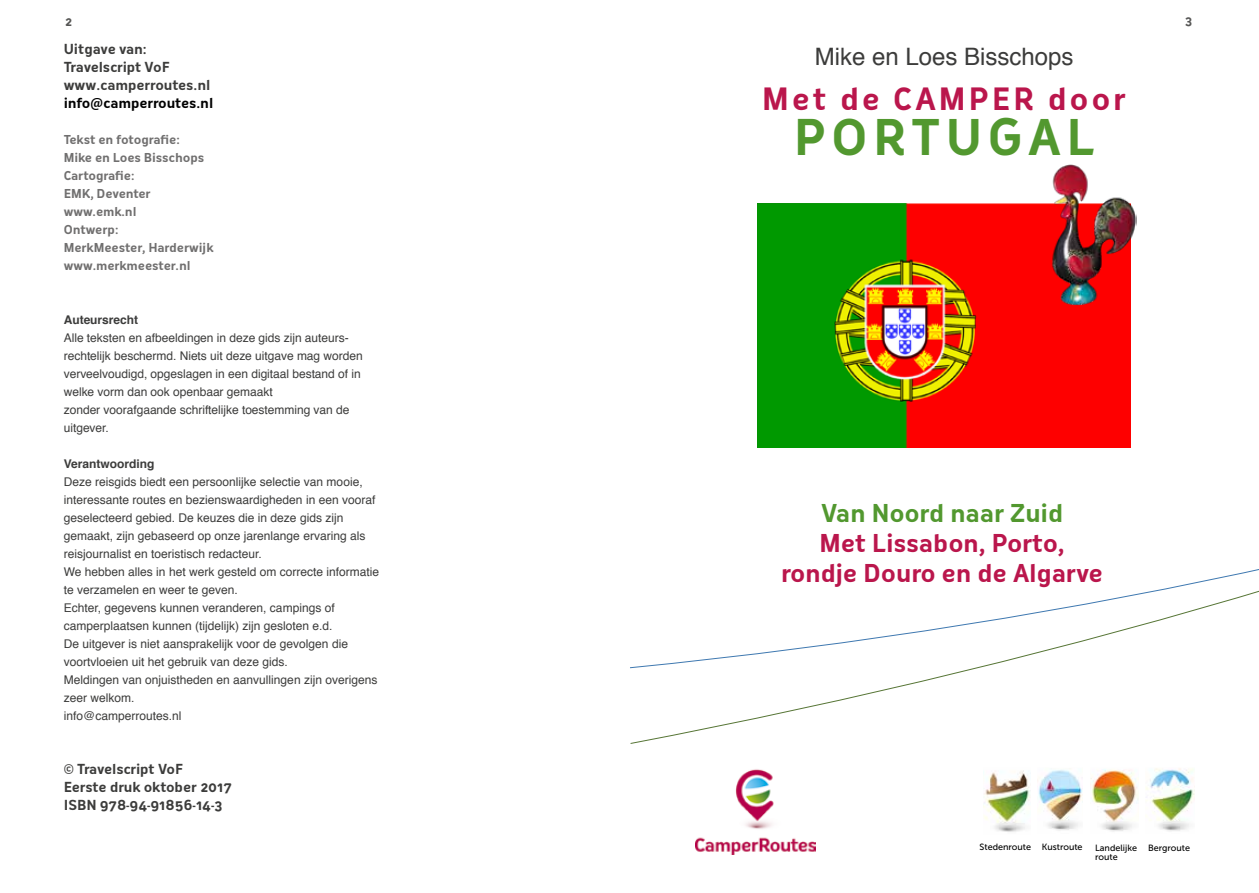
<style>
.page{position:relative;width:1259px;height:893px;background:#fff}
.page>*{position:absolute;margin:0;border:0;box-sizing:border-box;transform-origin:0 0}
.t1{font:700 48px "Oceania";letter-spacing:.11em;color:#52982f}
.t2{font:700 30px "Oceania";letter-spacing:.095em;color:#ba164c}
.t3{font:700 24px/30px "Oceania";letter-spacing:-.01em;color:#ba164c;text-align:center}
.t4{font:24px "Helvetica";color:#3c3c3b}
.t5{font:700 24px "Oceania";letter-spacing:-.005em;color:#52982f}
.t6{font:700 13.5px/18px "Oceania";letter-spacing:-.01em;color:#3c3c3b}
.t7{font:700 13.5px "Oceania";letter-spacing:-.01em;color:#000}
.t8{font:12px/18px "Helvetica";color:#3c3c3b}
.t9{font:700 12px/18px "Oceania";letter-spacing:-.01em;color:#706f6f}
.t10{font:700 12px "Helvetica";color:#3c3c3b}
.t11{font:700 12px "Oceania";color:#575756}
.t12{font:9px/9px "Museo Sans 500";color:#000}
</style>
<div class="page">
<svg style="left:630px;top:586px;width:629px;height:158px"></svg>
<img style="left:757px;top:204px;width:373px;height:243px">
<img style="left:695px;top:769px;width:121px;height:85px">
<img style="left:1146px;top:768px;width:48px;height:63px">
<img style="left:1090px;top:769px;width:48px;height:63px">
<img style="left:1037px;top:770px;width:45px;height:61px">
<img style="left:984px;top:770px;width:46px;height:62px">
<img style="left:1049px;top:164px;width:87px;height:141px">
<p class="t11" style="left:65px;top:15px;width:9px">2</p>
<p class="t11" style="left:1185px;top:14px;width:9px">3</p>
<p class="t6" style="left:64px;top:40px;width:148px">Uitgave van:<br>Travelscript VoF www.camperroutes.nl</p>
<p class="t7" style="left:64px;top:95px;width:151px">info@camperroutes.nl</p>
<p class="t9" style="left:64px;top:131px;width:151px">Tekst en fotografie:<br>Mike en Loes Bisschops<br>Cartografie:<br>EMK, Deventer www.emk.nl<br>Ontwerp:<br>MerkMeester, Harderwijk www.merkmeester.nl</p>
<p class="t10" style="left:64px;top:310px;width:76px">Auteursrecht</p>
<p class="t8" style="left:64px;top:329px;width:300px">Alle teksten en afbeeldingen in deze gids zijn auteurs&shy;rechtelijk beschermd. Niets uit deze uitgave mag worden verveelvoudigd, opgeslagen in een digitaal bestand of in welke vorm dan ook openbaar gemaakt<br>zonder voorafgaande schriftelijke toestemming van de uitgever.</p>
<p class="t10" style="left:64px;top:454px;width:92px">Verantwoording</p>
<p class="t8" style="left:64px;top:473px;width:317px">Deze reisgids biedt een persoonlijke selectie van mooie, interessante routes en bezienswaardigheden in een vooraf geselecteerd gebied. De keuzes die in deze gids zijn gemaakt, zijn gebaseerd op onze jarenlange ervaring als reisjournalist en toeristisch redacteur.<br>We hebben alles in het werk gesteld om correcte informatie te verzamelen en weer te geven.<br>Echter, gegevens kunnen veranderen, campings of camperplaatsen kunnen (tijdelijk) zijn gesloten e.d.<br>De uitgever is niet aansprakelijk voor de gevolgen die voortvloeien uit het gebruik van deze gids.<br>Meldingen van onjuistheden en aanvullingen zijn overigens zeer welkom.<br>info@camperroutes.nl</p>
<p class="t6" style="left:64px;top:760px;width:169px">© Travelscript VoF<br>Eerste druk oktober 2017<br>ISBN 978-94-91856-14-3</p>
<h3 class="t4" style="left:815px;top:38px;width:260px">Mike en Loes Bisschops</h3>
<h2 class="t2" style="left:762px;top:82px;width:365px">Met de CAMPER door</h2>
<h1 class="t1" style="left:793px;top:109px;width:303px">PORTUGAL</h1>
<h3 class="t5" style="left:821px;top:499px;width:243px">Van Noord naar Zuid</h3>
<h3 class="t3" style="left:781px;top:528px;width:323px">Met Lissabon, Porto, rondje Douro en de Algarve</h3>
<p class="t12" style="left:979px;top:843px;width:104px">Stedenroute Kustroute</p>
<p class="t12" style="left:1095px;top:843px;width:96px">Landelijke Bergroute route</p>
</div>
